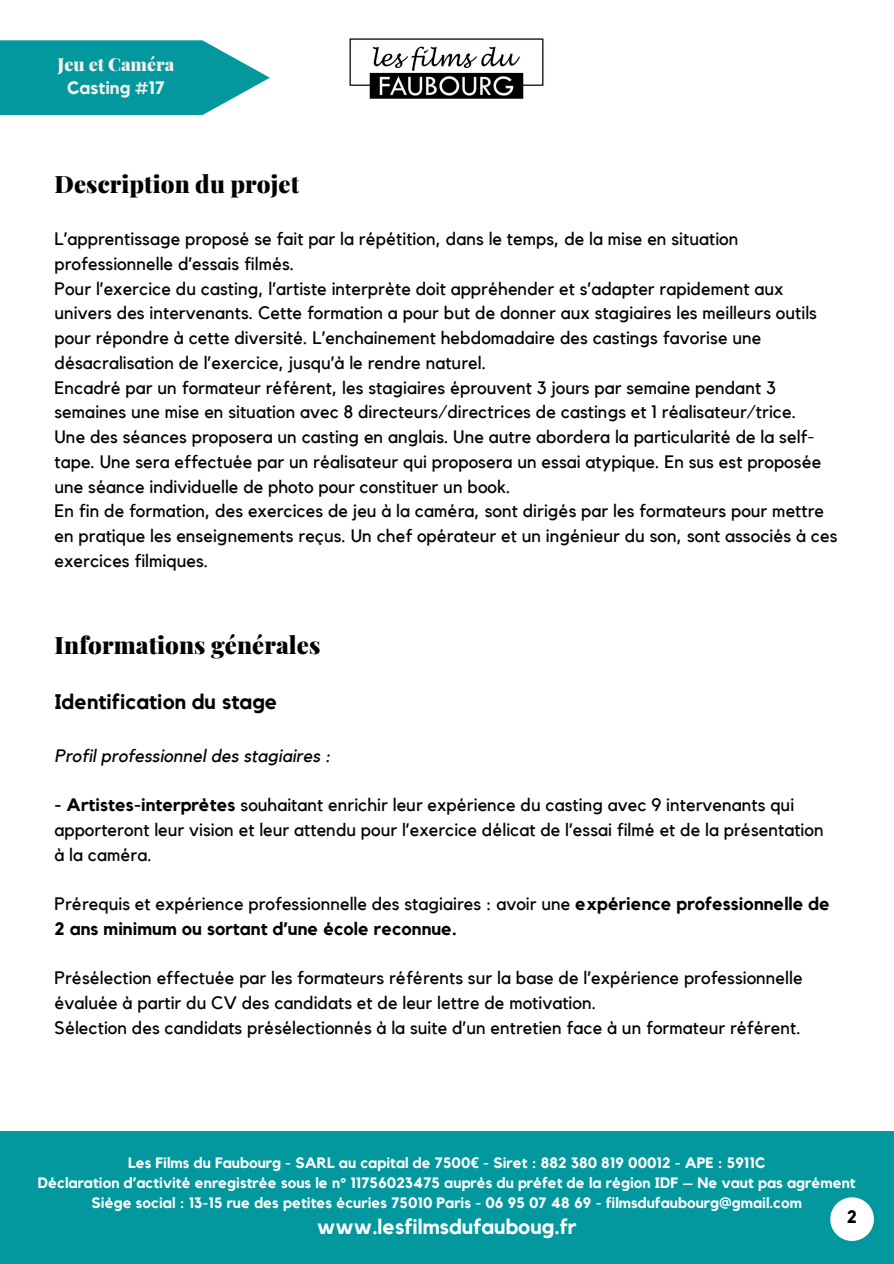
<style>
.page{position:relative;width:894px;height:1264px;background:#fff}
.page>*{position:absolute;margin:0;border:0;box-sizing:border-box;transform-origin:0 0}
.t1{font:900 24px "Playfair Display";letter-spacing:.005em;color:#030303}
.t2{font:700 21px "Kollektif";letter-spacing:.005em;color:#fff}
.t3{font:700 21px "Kollektif";letter-spacing:.005em;color:#030303}
.t4{font:18px/24.8px "Kollektif";letter-spacing:.005em;color:#030303}
.t5{font:700 18px/24.8px "Kollektif";letter-spacing:.005em;color:#030303}
.t6{font:italic 18px "Kollektif";letter-spacing:.005em;color:#030303}
.t7{font:900 18px/23.7px "Playfair Display";color:#f2f1ec;text-align:center}
.t8{font:700 18px "Kollektif";color:#000}
.t9{font:700 15px "Kollektif";letter-spacing:.005em;color:#fff}
.s1{font-family:"Kollektif";font-weight:700}
.s2{font-weight:700}
.s3{font-weight:400}
.s4{font-family:"Noto Sans"}
</style>
<div class="page">
<div style="left:0;top:1131px;width:893px;height:132px;background:#03989e"></div>
<div style="left:830px;top:1197px;width:43px;height:43px;background:#fff;border-radius:50%"></div>
<img style="left:349px;top:38px;width:195px;height:61px">
<svg style="left:0;top:40px;width:270px;height:75px;background:#21a4a9"></svg>
<p class="t7" style="left:57px;top:51px;width:118px">Jeu et Caméra<br><span class="s1">Casting #17</span></p>
<h1 class="t1" style="left:54px;top:167px;width:246px">Description du projet</h1>
<h2 class="t4" style="left:54px;top:227px;width:784px">L’apprentissage proposé se fait par la répétition, dans le temps, de la mise en situation professionnelle d’essais filmés.<br>Pour l’exercice du casting, l’artiste interprète doit appréhender et s’adapter rapidement aux univers des intervenants. Cette formation a pour but de donner aux stagiaires les meilleurs outils pour répondre à cette diversité. L’enchainement hebdomadaire des castings favorise une désacralisation de l’exercice, jusqu’à le rendre naturel.<br>Encadré par un formateur référent, les stagiaires éprouvent 3 jours par semaine pendant 3 semaines une mise en situation avec 8 directeurs/directrices de castings et 1 réalisateur/trice.<br>Une des séances proposera un casting en anglais. Une autre abordera la particularité de la self&shy;tape. Une sera effectuée par un réalisateur qui proposera un essai atypique. En sus est proposée une séance individuelle de photo pour constituer un book.<br>En fin de formation, des exercices de jeu à la caméra, sont dirigés par les formateurs pour mettre en pratique les enseignements reçus. Un chef opérateur et un ingénieur du son, sont associés à ces exercices filmiques.</h2>
<h4 class="t1" style="left:54px;top:627px;width:267px">Informations générales</h4>
<h4 class="t3" style="left:54px;top:691px;width:224px">Identification du stage</h4>
<h4 class="t6" style="left:54px;top:747px;width:277px">Profil professionnel des stagiaires :</h4>
<h4 class="t4" style="left:54px;top:793px;width:770px"><span class="s2">- Artistes-interprètes</span> souhaitant enrichir leur expérience du casting avec 9 intervenants qui apporteront leur vision et leur attendu pour l’exercice délicat de l’essai filmé et de la présentation à la caméra.</h4>
<p class="t5" style="left:54px;top:892px;width:776px"><span class="s3">Prérequis et expérience professionnelle des stagiaires : avoir une</span> expérience professionnelle de<br>2 ans minimum ou sortant d’une école reconnue.</p>
<p class="t4" style="left:54px;top:966px;width:749px">Présélection effectuée par les formateurs référents sur la base de l’expérience professionnelle évaluée à partir du CV des candidats et de leur lettre de motivation.<br>Sélection des candidats présélectionnés à la suite d’un entretien face à un formateur référent.</p>
<h3 class="t9" style="left:128px;top:1155px;width:638px">Les Films du Faubourg - SARL au capital de 7500<span class="s4">€</span> - Siret : 882 380 819 00012 - APE : 5911C</h3>
<p class="t9" style="left:38px;top:1175px;width:819px">Déclaration d’activité enregistrée sous le n° 11756023475 auprès du préfet de la région IDF – Ne vaut pas agrément</p>
<h1 class="t9" style="left:92px;top:1195px;width:711px">Siège social : 13-15 rue des petites écuries 75010 Paris - 06 95 07 48 69 - filmsdufaubourg@gmail.com</h1>
<h4 class="t2" style="left:317px;top:1216px;width:261px">www.lesfilmsdufauboug.fr</h4>
<p class="t8" style="left:846px;top:1208px;width:12px">2</p>
</div>
